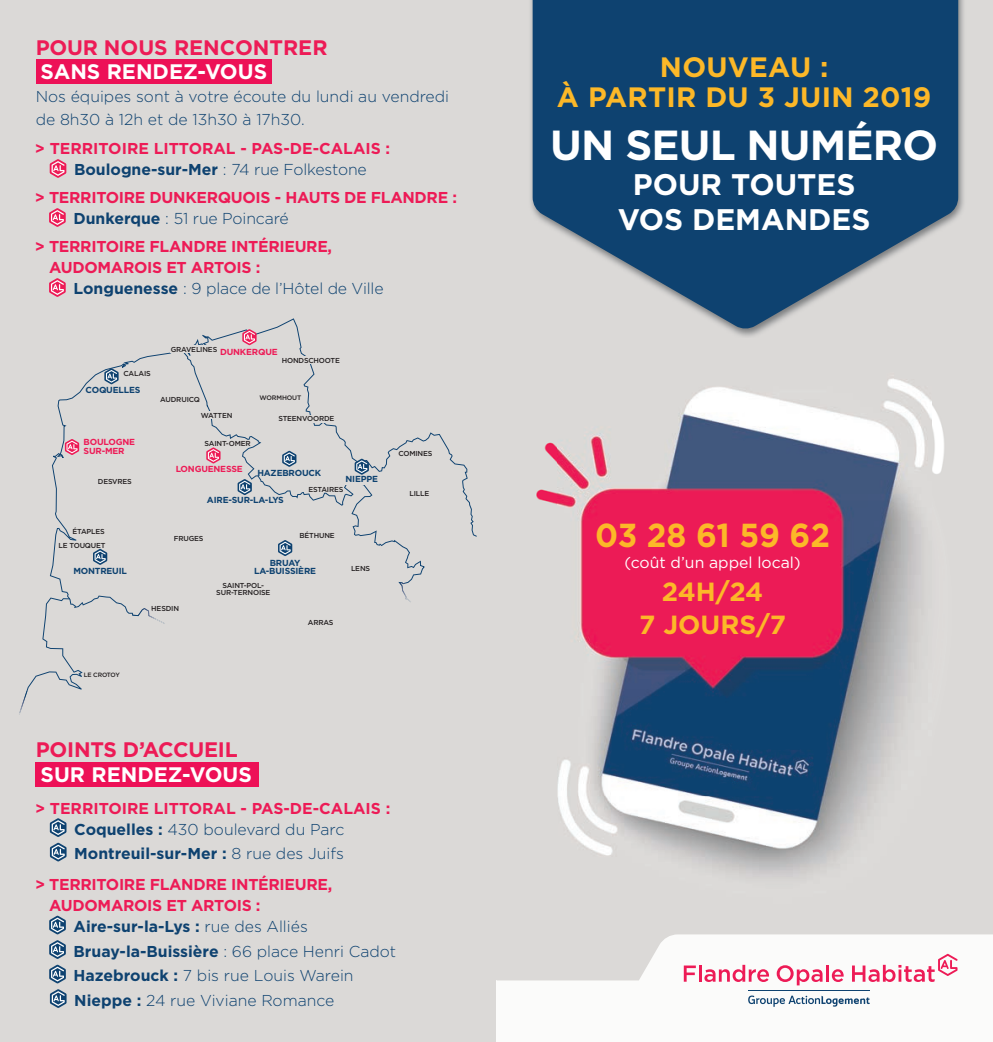
<style>
.page{position:relative;width:993px;height:1042px;background:#fff}
.page>*{position:absolute;margin:0;border:0;box-sizing:border-box;transform-origin:0 0}
.t1{font:700 42px "Gotham";letter-spacing:-.02em;color:#fff}
.t2{font:700 33.25px "Gotham";letter-spacing:-.005em;color:#fcb828;scale:.95 1}
.t3{font:700 29.75px/35px "Gotham";color:#fff;text-align:center}
.t4{font:700 28px/29.8px "Gotham";letter-spacing:.01em;color:#fcb828;text-align:center}
.t5{font:700 26.25px/33.2px "Gotham";color:#fcb828;text-align:center}
.t6{font:700 21px "Gotham";letter-spacing:-.01em;color:#ed1b56}
.t7{font:700 21px "Gotham";color:#fff}
.t8{font:700 15.75px/21px "Gotham";letter-spacing:-.02em;color:#ed1b56}
.t9{font:300 15.75px/24.5px "Gotham";color:#0e4270}
.t10{font:700 15.75px/21px "Gotham";color:#ed1b56;text-align:center}
.t11{font:15.75px "Gotham";color:#fff}
.t12{font:700 8.75px/8.8px "Gotham";letter-spacing:-.02em;color:#0e4270;text-align:center}
.t13{font:700 8.75px/8.8px "Gotham";letter-spacing:-.02em;color:#ed1b56}
.t14{font:500 7.17px/7.2px "Gotham";letter-spacing:-.02em;color:#231f20;text-align:center}
.t15{font:500 6.48px "Gotham";letter-spacing:-.02em;color:#231f20}
.t16{font:500 6.12px "Gotham";letter-spacing:-.04em;color:#231f20}
.s1{color:#0e4270}
.s2{font-weight:300;color:#0e4270}
.s3{font-weight:700}
</style>
<div class="page">
<div style="left:0;top:0;width:992px;height:1042px;background:#dbd9d7"></div>
<img style="left:536px;top:442px;width:21px;height:62px">
<img style="left:931px;top:401px;width:13px;height:73px">
<img style="left:557px;top:378px;width:374px;height:499px">
<img style="left:496px;top:934px;width:496px;height:108px">
<svg style="left:748px;top:995px;width:121px;height:12px"></svg>
<hr style="left:748px;top:990px;width:122px;height:1px;background:#0e4270">
<svg style="left:683px;top:965px;width:12px;height:16px"></svg>
<hr style="left:698px;top:965px;width:3px;height:16px;background:#ed1b56">
<svg style="left:704px;top:965px;width:64px;height:17px"></svg>
<svg style="left:776px;top:965px;width:46px;height:20px"></svg>
<hr style="left:825px;top:965px;width:3px;height:16px;background:#ed1b56">
<svg style="left:831px;top:969px;width:12px;height:13px"></svg>
<svg style="left:851px;top:954px;width:106px;height:28px"></svg>
<img style="left:531px;top:0;width:433px;height:337px">
<svg style="left:532px;top:0;width:425px;height:329px;fill:#0e4270"></svg>
<svg style="left:50px;top:318px;width:426px;height:296px"></svg>
<div style="left:323px;top:475px;width:77px;height:9px;background:#dbd9d7"></div>
<div style="left:280px;top:357px;width:60px;height:7px;background:#dbd9d7"></div>
<div style="left:278px;top:415px;width:56px;height:7px;background:#dbd9d7"></div>
<div style="left:201px;top:412px;width:56px;height:7px;background:#dbd9d7"></div>
<div style="left:170px;top:346px;width:47px;height:7px;background:#dbd9d7"></div>
<svg style="left:19px;top:597px;width:64px;height:118px"></svg>
<svg style="left:132px;top:604px;width:38px;height:20px"></svg>
<svg style="left:389px;top:575px;width:30px;height:38px"></svg>
<svg style="left:242px;top:329px;width:14px;height:16px"></svg>
<svg style="left:354px;top:459px;width:15px;height:16px"></svg>
<svg style="left:50px;top:818px;width:17px;height:43px"></svg>
<svg style="left:49px;top:915px;width:17px;height:19px"></svg>
<svg style="left:49px;top:940px;width:17px;height:43px"></svg>
<svg style="left:50px;top:989px;width:17px;height:19px"></svg>
<div style="left:36px;top:59px;width:235px;height:24px;background:#ed1157"></div>
<div style="left:36px;top:762px;width:223px;height:24px;background:#ed1157"></div>
<svg style="left:50px;top:159px;width:16px;height:19px"></svg>
<svg style="left:49px;top:208px;width:17px;height:19px"></svg>
<svg style="left:49px;top:278px;width:17px;height:19px"></svg>
<h3 class="t6" style="left:36px;top:35px;width:293px">POUR NOUS RENCONTRER</h3>
<h3 class="t7" style="left:41px;top:60px;width:228px">SANS RENDEZ-VOUS</h3>
<p class="t9" style="left:36px;top:84px;width:415px;line-height:22.8px">Nos équipes sont à votre écoute du lundi au vendredi de 8h30 à 12h et de 13h30 à 17h30.</p>
<p class="t10" style="left:74px;top:138px;width:317px;text-align:left;text-indent:-39px">&gt; TERRITOIRE LITTORAL - PAS-DE-CALAIS :<br><span class="s1">Boulogne-sur-Mer</span> <span class="s2">: 74 rue Folkestone</span></p>
<p class="t8" style="left:73px;top:187px;width:385px;text-indent:-39px">&gt; TERRITOIRE DUNKERQUOIS - HAUTS DE FLANDRE :<br><span class="s1">Dunkerque</span> <span class="s2">: 51 rue Poincaré</span></p>
<p class="t8" style="left:49px;top:236px;width:284px;text-indent:-14px">&gt; TERRITOIRE FLANDRE INTÉRIEURE,<br>AUDOMAROIS ET ARTOIS :</p>
<p class="t9" style="left:73px;top:276px;width:311px"><span class="s3">Longuenesse</span> : 9 place de l’Hôtel de Ville</p>
<p class="t14" style="left:123px;top:370px;width:29px">CALAIS</p>
<p class="t12" style="left:86px;top:385px;width:56px">COQUELLES</p>
<p class="t13" style="left:84px;top:437px;width:53px">BOULOGNE<br>SUR-MER</p>
<p class="t14" style="left:98px;top:478px;width:35px">DESVRES</p>
<p class="t14" style="left:72px;top:528px;width:34px">ÉTAPLES</p>
<p class="t14" style="left:58px;top:541px;width:49px">LE TOUQUET</p>
<p class="t12" style="left:73px;top:566px;width:55px">MONTREUIL</p>
<p class="t14" style="left:171px;top:345px;width:48px">GRAVELINES</p>
<p class="t13" style="left:220px;top:347px;width:59px">DUNKERQUE</p>
<p class="t14" style="left:160px;top:396px;width:41px">AUDRUICQ</p>
<p class="t14" style="left:201px;top:411px;width:33px">WATTEN</p>
<p class="t14" style="left:204px;top:439px;width:48px">SAINT-OMER</p>
<p class="t14" style="left:282px;top:356px;width:60px">HONDSCHOOTE</p>
<p class="t15" style="left:259px;top:394px;width:43px">WORMHOUT</p>
<p class="t14" style="left:278px;top:415px;width:57px">STEENVOORDE</p>
<p class="t13" style="left:176px;top:464px;width:68px">LONGUENESSE</p>
<p class="t12" style="left:207px;top:495px;width:78px">AIRE-SUR-LA-LYS</p>
<p class="t12" style="left:257px;top:468px;width:65px">HAZEBROUCK</p>
<p class="t12" style="left:345px;top:474px;width:34px">NIEPPE</p>
<p class="t14" style="left:308px;top:485px;width:36px">ESTAIRES</p>
<p class="t14" style="left:174px;top:534px;width:31px">FRUGES</p>
<p class="t14" style="left:299px;top:531px;width:37px">BÉTHUNE</p>
<p class="t12" style="left:254px;top:558px;width:63px">BRUAY<br>LA-BUISSIÈRE</p>
<p class="t14" style="left:216px;top:581px;width:56px">SAINT-POL-<br>SUR-TERNOISE</p>
<p class="t14" style="left:351px;top:565px;width:21px">LENS</p>
<p class="t16" style="left:84px;top:671px;width:37px">LE CROTOY</p>
<p class="t14" style="left:151px;top:605px;width:29px">HESDIN</p>
<p class="t14" style="left:308px;top:618px;width:27px">ARRAS</p>
<p class="t14" style="left:398px;top:449px;width:36px">COMINES</p>
<p class="t14" style="left:409px;top:490px;width:21px">LILLE</p>
<h3 class="t6" style="left:36px;top:738px;width:203px">POINTS D’ACCUEIL</h3>
<h3 class="t7" style="left:41px;top:762px;width:213px">SUR RENDEZ-VOUS</h3>
<p class="t10" style="left:35px;top:797px;width:357px">&gt; TERRITOIRE LITTORAL - PAS-DE-CALAIS :<br><span class="s1">Coquelles :</span> <span class="s2">430 boulevard du Parc</span></p>
<p class="t8" style="left:35px;top:837px;width:310px;line-height:31px;text-indent:39px"><span class="s1">Montreuil-sur-Mer :</span> <span class="s2">8 rue des Juifs </span>&gt; TERRITOIRE FLANDRE INTÉRIEURE,</p>
<p class="t8" style="left:74px;top:894px;width:236px;text-indent:-24px">AUDOMAROIS ET ARTOIS :<br><span class="s1">Aire-sur-la-Lys :</span> <span class="s2">rue des Alliés</span></p>
<p class="t9" style="left:74px;top:938px;width:324px"><span class="s3">Bruay-la-Buissière</span> : 66 place Henri Cadot<br><span class="s3">Hazebrouck :</span> 7 bis rue Louis Warein<br><span class="s3">Nieppe :</span> 24 rue Viviane Romance</p>
<h3 class="t4" style="left:556px;top:52px;width:376px">NOUVEAU :<br>À PARTIR DU 3 JUIN 2019</h3>
<h1 class="t1" style="left:550px;top:121px;width:389px">UN SEUL NUMÉRO</h1>
<h3 class="t3" style="left:617px;top:166px;width:254px">POUR TOUTES<br>VOS DEMANDES</h3>
<h2 class="t2" style="left:595px;top:515px;width:249px">03 28 61 59 62</h2>
<p class="t11" style="left:624px;top:552px;width:178px">(coût d’un appel local)</p>
<h3 class="t5" style="left:639px;top:574px;width:148px">24H/24<br>7 JOURS/7</h3>
</div>
